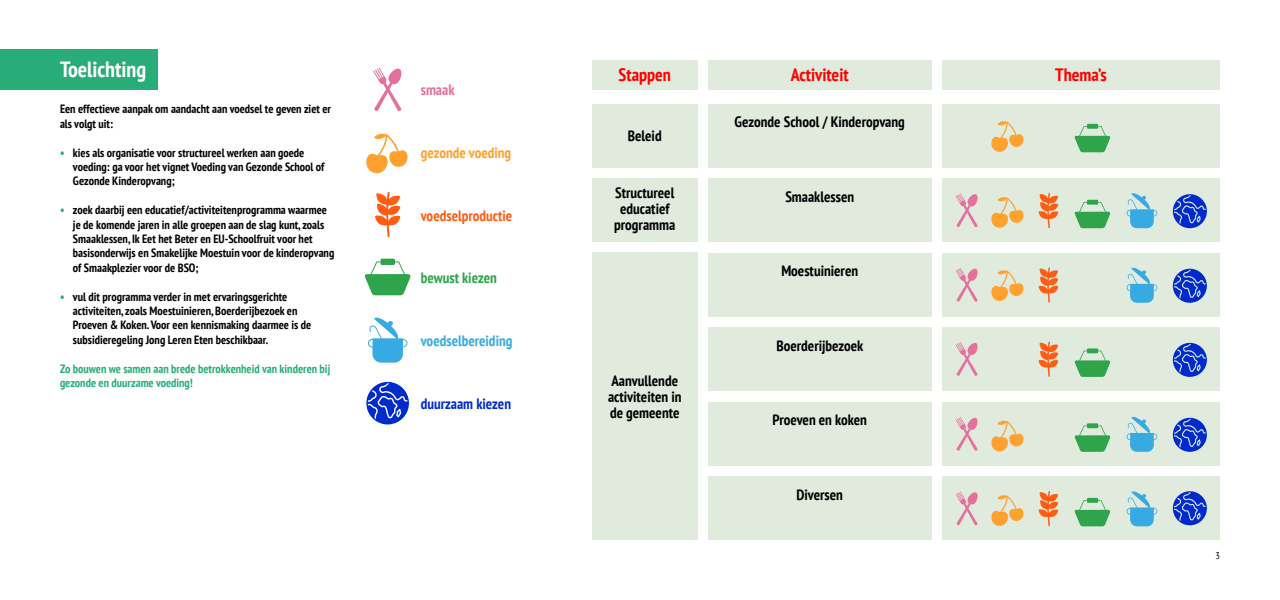
<style>
.page{position:relative;width:1280px;height:600px;background:#fff}
.page>*{position:absolute;margin:0;border:0;box-sizing:border-box;transform-origin:0 0}
.t1{font:700 condensed 22px "PT Sans";color:#fff}
.t2{font:700 condensed 18px "PT Sans";color:#f00}
.t3{font:700 condensed 15px/16px "PT Sans";color:#000;text-align:center}
.t4{font:700 condensed 15px "PT Sans";color:#ff5c14}
.t5{font:700 condensed 15px "PT Sans";color:#37aae3}
.t6{font:700 condensed 15px "PT Sans";color:#ffa12f}
.t7{font:700 condensed 15px "PT Sans";color:#002bcc}
.t8{font:700 condensed 15px "PT Sans";color:#2fa44a}
.t9{font:700 condensed 15px "PT Sans";color:#e6709d}
.t10{font:700 condensed 12px/14.4px "PT Sans";color:#000}
.t11{font:700 condensed 12px/14.4px "PT Sans";color:#28ad78}
.t12{font:condensed 10px "PT Sans";color:#000}
.s1{color:#28ad78}
</style>
<div class="page">
<div style="left:0;top:49px;width:157px;height:41px;background:#28ad78"></div>
<svg style="left:375px;top:192px;width:25px;height:45px"></svg>
<div style="left:381px;top:259px;width:14px;height:6px;background:#2fa44a"></div>
<svg style="left:365px;top:261px;width:46px;height:34px"></svg>
<svg style="left:373px;top:67px;width:29px;height:44px"></svg>
<svg style="left:368px;top:317px;width:40px;height:46px"></svg>
<svg style="left:366px;top:133px;width:42px;height:41px"></svg>
<div style="left:592px;top:60px;width:106px;height:29px;background:#e0ebdd"></div>
<div style="left:708px;top:60px;width:224px;height:29px;background:#e0ebdd"></div>
<div style="left:942px;top:60px;width:278px;height:29px;background:#e0ebdd"></div>
<div style="left:592px;top:104px;width:106px;height:63px;background:#e0ebdd"></div>
<div style="left:708px;top:104px;width:224px;height:63px;background:#e0ebdd"></div>
<div style="left:942px;top:104px;width:278px;height:63px;background:#e0ebdd"></div>
<div style="left:592px;top:253px;width:106px;height:287px;background:#e0ebdd"></div>
<div style="left:708px;top:253px;width:224px;height:63px;background:#e0ebdd"></div>
<div style="left:942px;top:253px;width:278px;height:63px;background:#e0ebdd"></div>
<div style="left:708px;top:327px;width:224px;height:64px;background:#e0ebdd"></div>
<div style="left:942px;top:327px;width:278px;height:64px;background:#e0ebdd"></div>
<div style="left:708px;top:402px;width:224px;height:63px;background:#e0ebdd"></div>
<div style="left:942px;top:402px;width:278px;height:63px;background:#e0ebdd"></div>
<div style="left:708px;top:477px;width:224px;height:63px;background:#e0ebdd"></div>
<div style="left:942px;top:477px;width:278px;height:63px;background:#e0ebdd"></div>
<div style="left:592px;top:178px;width:106px;height:64px;background:#e0ebdd"></div>
<div style="left:708px;top:178px;width:224px;height:64px;background:#e0ebdd"></div>
<div style="left:942px;top:178px;width:278px;height:64px;background:#e0ebdd"></div>
<svg style="left:1039px;top:342px;width:19px;height:35px"></svg>
<div style="left:1087px;top:348px;width:11px;height:5px;background:#2fa44a"></div>
<svg style="left:1075px;top:351px;width:35px;height:26px"></svg>
<svg style="left:955px;top:342px;width:23px;height:34px"></svg>
<svg style="left:1039px;top:267px;width:19px;height:36px"></svg>
<svg style="left:955px;top:268px;width:23px;height:34px"></svg>
<svg style="left:1127px;top:267px;width:30px;height:36px"></svg>
<svg style="left:1039px;top:491px;width:19px;height:35px"></svg>
<div style="left:1087px;top:498px;width:11px;height:5px;background:#2fa44a"></div>
<svg style="left:1075px;top:500px;width:35px;height:26px"></svg>
<svg style="left:955px;top:491px;width:23px;height:35px"></svg>
<svg style="left:1127px;top:491px;width:30px;height:35px"></svg>
<svg style="left:991px;top:495px;width:33px;height:31px"></svg>
<div style="left:1087px;top:423px;width:11px;height:5px;background:#2fa44a"></div>
<svg style="left:1075px;top:426px;width:35px;height:26px"></svg>
<svg style="left:955px;top:417px;width:23px;height:34px"></svg>
<svg style="left:1127px;top:416px;width:30px;height:36px"></svg>
<svg style="left:991px;top:420px;width:33px;height:32px"></svg>
<svg style="left:991px;top:121px;width:33px;height:31px"></svg>
<svg style="left:1039px;top:193px;width:19px;height:35px"></svg>
<div style="left:1087px;top:200px;width:11px;height:5px;background:#2fa44a"></div>
<svg style="left:1075px;top:202px;width:35px;height:26px"></svg>
<div style="left:1087px;top:124px;width:11px;height:5px;background:#2fa44a"></div>
<svg style="left:1075px;top:126px;width:35px;height:26px"></svg>
<svg style="left:955px;top:193px;width:23px;height:34px"></svg>
<svg style="left:1127px;top:193px;width:30px;height:35px"></svg>
<svg style="left:991px;top:197px;width:33px;height:31px"></svg>
<svg style="left:991px;top:270px;width:33px;height:31px"></svg>
<svg style="left:1173px;top:194px;width:34px;height:34px"></svg>
<svg style="left:366px;top:382px;width:43px;height:42px"></svg>
<svg style="left:1173px;top:269px;width:34px;height:34px"></svg>
<svg style="left:1173px;top:343px;width:34px;height:34px"></svg>
<svg style="left:1173px;top:418px;width:34px;height:34px"></svg>
<svg style="left:1173px;top:491px;width:34px;height:34px"></svg>
<h1 class="t1" style="left:60px;top:54px;width:88px">Toelichting</h1>
<p class="t10" style="left:60px;top:102px;width:273px">Een effectieve aanpak om aandacht aan voedsel te geven ziet er als volgt uit:</p>
<p class="t10" style="left:73px;top:145px;width:253px;text-indent:-13px"><span class="s1">•</span> kies als organisatie voor structureel werken aan goede voeding: ga voor het vignet Voeding van Gezonde School of<br>Gezonde Kinderopvang;</p>
<p class="t10" style="left:73px;top:202px;width:263px;text-indent:-13px"><span class="s1">•</span> zoek daarbij een educatief/activiteitenprogramma waarmee je de komende jaren in alle groepen aan de slag kunt, zoals Smaaklessen, Ik Eet het Beter en EU-Schoolfruit voor het basisonderwijs en Smakelijke Moestuin voor de kinderopvang of Smaakplezier voor de BSO;</p>
<p class="t10" style="left:73px;top:289px;width:240px;text-indent:-13px"><span class="s1">•</span> vul dit programma verder in met ervaringsgerichte activiteiten, zoals Moestuinieren, Boerderijbezoek en Proeven &amp; Koken. Voor een kennismaking daarmee is de subsidieregeling Jong Leren Eten beschikbaar.</p>
<p class="t11" style="left:60px;top:361px;width:272px">Zo bouwen we samen aan brede betrokkenheid van kinderen bij gezonde en duurzame voeding!</p>
<p class="t9" style="left:421px;top:80px;width:35px">smaak</p>
<p class="t6" style="left:421px;top:143px;width:92px">gezonde voeding</p>
<p class="t4" style="left:421px;top:205px;width:93px">voedselproductie</p>
<p class="t8" style="left:421px;top:268px;width:78px">bewust kiezen</p>
<p class="t5" style="left:421px;top:331px;width:93px">voedselbereiding</p>
<p class="t7" style="left:421px;top:394px;width:92px">duurzaam kiezen</p>
<h2 class="t2" style="left:619px;top:62px;width:54px">Stappen</h2>
<h2 class="t2" style="left:791px;top:62px;width:59px">Activiteit</h2>
<h2 class="t2" style="left:1055px;top:62px;width:53px">Thema’s</h2>
<p class="t3" style="left:628px;top:128px;width:35px">Beleid</p>
<p class="t3" style="left:614px;top:184px;width:63px">Structureel educatief programma</p>
<p class="t3" style="left:608px;top:373px;width:75px;text-align:left">Aanvullende activiteiten in de gemeente</p>
<p class="t3" style="left:735px;top:114px;width:172px">Gezonde School / Kinderopvang</p>
<p class="t3" style="left:785px;top:188px;width:70px">Smaaklessen</p>
<p class="t3" style="left:781px;top:262px;width:78px">Moestuinieren</p>
<p class="t3" style="left:776px;top:337px;width:89px">Boerderijbezoek</p>
<p class="t3" style="left:773px;top:412px;width:96px">Proeven en koken</p>
<p class="t3" style="left:797px;top:486px;width:48px">Diversen</p>
<p class="t12" style="left:1216px;top:549px;width:6px">3</p>
</div>
